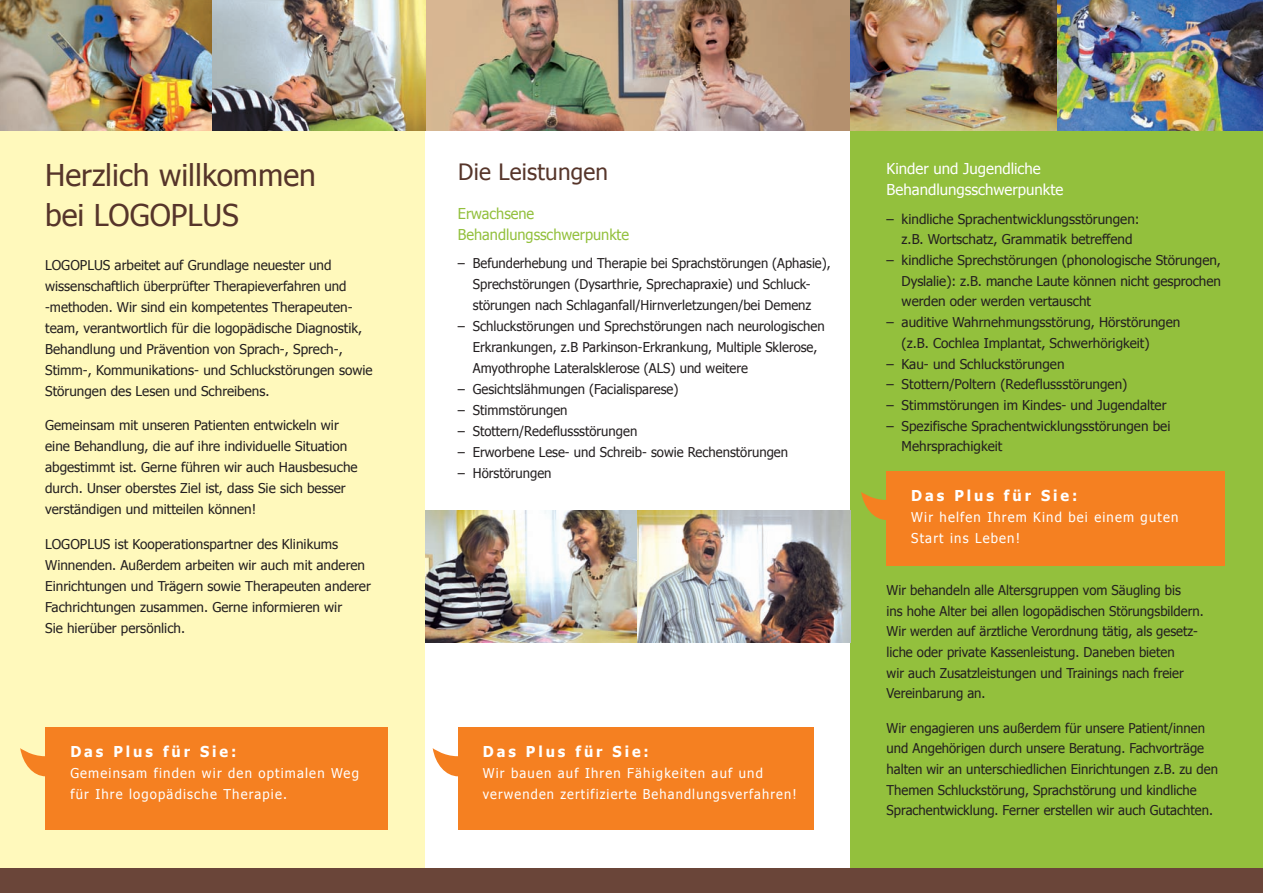
<style>
.page{position:relative;width:1263px;height:893px;background:#fff}
.page>*{position:absolute;margin:0;border:0;box-sizing:border-box;transform-origin:0 0}
.t1{font:30px/40.5px "Tahoma";color:#56352a}
.t2{font:22.5px "Tahoma";letter-spacing:.01em;color:#56352a}
.t3{font:15px/21px "Tahoma";color:#fff}
.t4{font:700 15px "Tahoma";letter-spacing:.2em;color:#fff}
.t5{font:15px/21px "Tahoma";color:#93c03d}
.t6{font:13.5px/21px "Tahoma";color:#231f20}
.t7{font:13.5px/21px "Tahoma";letter-spacing:.09em;color:#fff}
.t8{font:13.5px/21px "Tahoma";color:#231f20;text-align:center;scale:.96 1}
</style>
<div class="page">
<img style="left:424px;top:0;width:426px;height:131px">
<div style="left:0;top:0;width:424px;height:891px;background:#fff9bc"></div>
<div style="left:850px;top:0;width:413px;height:891px;background:#93c03d"></div>
<div style="left:0;top:868px;width:1263px;height:25px;background:#6a4539"></div>
<svg style="left:20px;top:748px;width:26px;height:28px"></svg>
<div style="left:46px;top:727px;width:342px;height:102px;background:#f58021"></div>
<img style="left:425px;top:510px;width:425px;height:132px">
<img style="left:850px;top:0;width:413px;height:131px">
<img style="left:0;top:0;width:425px;height:130px">
<svg style="left:861px;top:492px;width:25px;height:28px"></svg>
<div style="left:886px;top:471px;width:339px;height:94px;background:#f58021"></div>
<svg style="left:433px;top:748px;width:25px;height:28px"></svg>
<div style="left:458px;top:727px;width:355px;height:102px;background:#f58021"></div>
<h1 class="t1" style="left:45px;top:153px;width:272px">Herzlich willkommen bei LOGOPLUS</h1>
<p class="t6" style="left:45px;top:254px;width:329px">LOGOPLUS arbeitet auf Grundlage neuester und wissenschaftlich überprüfter Therapieverfahren und -methoden. Wir sind ein kompetentes Therapeuten&shy;team, verantwortlich für die logopädische Diagnostik, Behandlung und Prävention von Sprach-, Sprech-, Stimm-, Kommunikations- und Schluckstörungen sowie Störungen des Lesen und Schreibens.</p>
<p class="t6" style="left:45px;top:414px;width:314px">Gemeinsam mit unseren Patienten entwickeln wir eine Behandlung, die auf ihre individuelle Situation abgestimmt ist. Gerne führen wir auch Hausbesuche durch. Unser oberstes Ziel ist, dass Sie sich besser verständigen und mitteilen können!</p>
<p class="t6" style="left:45px;top:533px;width:327px">LOGOPLUS ist Kooperationspartner des Klinikums Winnenden. Außerdem arbeiten wir auch mit anderen Einrichtungen und Trägern sowie Therapeuten anderer Fachrichtungen zusammen. Gerne informieren wir<br>Sie hierüber persönlich.</p>
<p class="t4" style="left:70px;top:741px;width:168px">Das Plus für Sie:</p>
<p class="t7" style="left:70px;top:762px;width:290px">Gemeinsam finden wir den optimalen Weg für Ihre logopädische Therapie.</p>
<h2 class="t2" style="left:458px;top:157px;width:151px">Die Leistungen</h2>
<p class="t5" style="left:458px;top:202px;width:173px">Erwachsene<br>Behandlungsschwerpunkte</p>
<p class="t8" style="left:458px;top:252px;width:390px">– Befunderhebung und Therapie bei Sprachstörungen (Aphasie),<br>Sprechstörungen (Dysarthrie, Sprechapraxie) und Schluck&shy;störungen nach Schlaganfall/Hirnverletzungen/bei Demenz</p>
<p class="t6" style="left:473px;top:315px;width:353px;text-indent:-15px">– Schluckstörungen und Sprechstörungen nach neurologischen<br>Erkrankungen, z.B Parkinson-Erkrankung, Multiple Sklerose,<br>Amyothrophe Lateralsklerose (ALS) und weitere</p>
<p class="t6" style="left:458px;top:378px;width:222px">– Gesichtslähmungen (Facialisparese)</p>
<p class="t6" style="left:458px;top:399px;width:111px">– Stimmstörungen</p>
<p class="t6" style="left:458px;top:420px;width:181px">– Stottern/Redeflussstörungen</p>
<p class="t6" style="left:458px;top:441px;width:332px">– Erworbene Lese- und Schreib- sowie Rechenstörungen</p>
<p class="t6" style="left:458px;top:462px;width:95px">– Hörstörungen</p>
<p class="t4" style="left:483px;top:741px;width:168px">Das Plus für Sie:</p>
<p class="t7" style="left:483px;top:762px;width:315px">Wir bauen auf Ihren Fähigkeiten auf und verwenden zertifizierte Behandlungsverfahren!</p>
<p class="t3" style="left:887px;top:157px;width:178px">Kinder und Jugendliche<br>Behandlungsschwerpunkte</p>
<p class="t6" style="left:887px;top:208px;width:255px;text-align:center">– kindliche Sprachentwicklungsstörungen: z.B. Wortschatz, Grammatik betreffend</p>
<p class="t6" style="left:902px;top:249px;width:321px;text-align:justify;text-indent:-15px">– kindliche Sprechstörungen (phonologische Störungen, Dyslalie): z.B. manche Laute können nicht gesprochen werden oder werden vertauscht</p>
<p class="t6" style="left:902px;top:311px;width:280px;text-indent:-15px">– auditive Wahrnehmungsstörung, Hörstörungen (z.B. Cochlea Implantat, Schwerhörigkeit)</p>
<p class="t6" style="left:887px;top:352px;width:179px">– Kau- und Schluckstörungen</p>
<p class="t6" style="left:887px;top:373px;width:242px">– Stottern/Poltern (Redeflussstörungen)</p>
<p class="t6" style="left:887px;top:394px;width:281px">– Stimmstörungen im Kindes- und Jugendalter</p>
<p class="t6" style="left:902px;top:415px;width:270px;text-indent:-15px">– Spezifische Sprachentwicklungsstörungen bei<br>Mehrsprachigkeit</p>
<p class="t4" style="left:911px;top:485px;width:168px">Das Plus für Sie:</p>
<p class="t7" style="left:911px;top:506px;width:269px">Wir helfen Ihrem Kind bei einem guten<br>Start ins Leben!</p>
<p class="t6" style="left:887px;top:579px;width:319px">Wir behandeln alle Altersgruppen vom Säugling bis<br>ins hohe Alter bei allen logopädischen Störungsbildern.<br>Wir werden auf ärztliche Verordnung tätig, als gesetz&shy;liche oder private Kassenleistung. Daneben bieten<br>wir auch Zusatzleistungen und Trainings nach freier Vereinbarung an.</p>
<p class="t6" style="left:887px;top:717px;width:333px">Wir engagieren uns außerdem für unsere Patient/innen und Angehörigen durch unsere Beratung. Fachvorträge halten wir an unterschiedlichen Einrichtungen z.B. zu den Themen Schluckstörung, Sprachstörung und kindliche Sprachentwicklung. Ferner erstellen wir auch Gutachten.</p>
</div>
